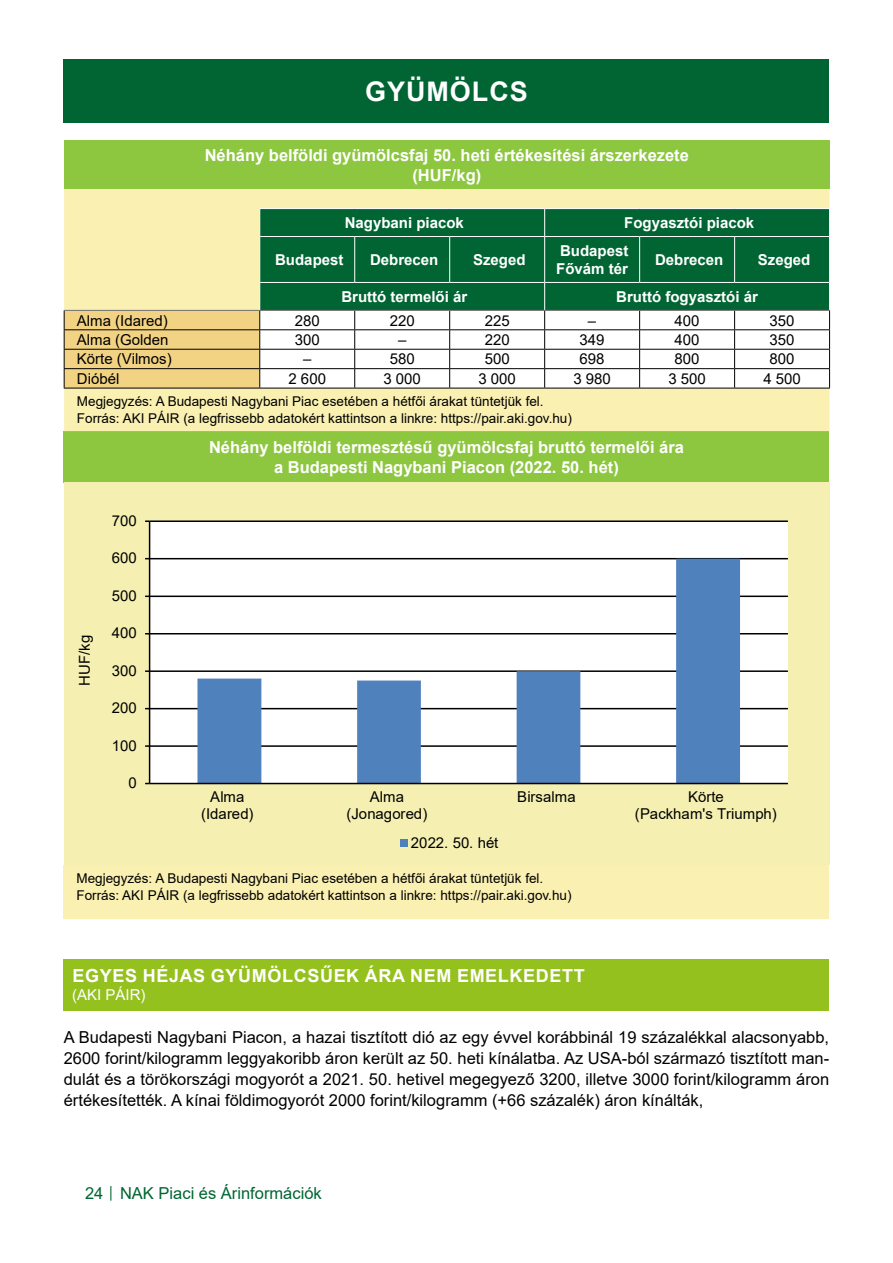
<style>
.page{position:relative;width:893px;height:1263px;background:#fff}
.page>*{position:absolute;margin:0;border:0;box-sizing:border-box;transform-origin:0 0}
.Cím_01{font:700 27px "Arial";letter-spacing:.035em;color:#fff}
.Cím_02{font:700 18px "Arial";letter-spacing:.035em;color:#fff}
.Szoveg{font:16.5px/21px "Arial";color:#000;text-align:justify}
.Tablazat_cime{font:700 16.5px/19.8px "Arial";color:#fff;text-align:center}
.t1{font:16.5px "Arial";color:#006533}
.Tablazat_bal_kategor{font:15px/17.2px "Arial";color:#000;text-align:center}
.Tablazat_fejlece_koz{font:700 15px/18px "Arial";color:#fff}
.Tablazat_kozep_ertek{font:15px "Arial";color:#000}
.Cím_03{font:15px "Arial";color:#fff}
.Tablazat_forrasa{font:13.5px/16.2px "Arial";color:#000}
.s1{font-size:12px}
</style>
<div class="page">
<div style="left:64px;top:60px;width:765px;height:63px;background:#006533"></div>
<div style="left:64px;top:865px;width:765px;height:54px;background:#faf0b1"></div>
<div style="left:64px;top:431px;width:765px;height:51px;background:#8dc63f"></div>
<div style="left:64px;top:959px;width:765px;height:51px;background:#95c11f"></div>
<div style="left:64px;top:140px;width:766px;height:49px;background:#8dc63f"></div>
<div style="left:64px;top:189px;width:766px;height:242px;background:#faf0b1"></div>
<div style="left:260px;top:209px;width:569px;height:73px;background:#006533"></div>
<hr style="left:259px;top:208px;width:96px;height:1px;background:#fff">
<hr style="left:355px;top:208px;width:95px;height:1px;background:#fff">
<hr style="left:450px;top:208px;width:95px;height:1px;background:#fff">
<hr style="left:545px;top:208px;width:95px;height:1px;background:#fff">
<hr style="left:640px;top:208px;width:95px;height:1px;background:#fff">
<hr style="left:735px;top:208px;width:95px;height:1px;background:#fff">
<svg style="left:259px;top:209px;width:1px;height:27px"></svg>
<svg style="left:829px;top:209px;width:1px;height:27px"></svg>
<hr style="left:259px;top:236px;width:1px;height:46px;background:#fff">
<hr style="left:829px;top:236px;width:1px;height:46px;background:#fff">
<svg style="left:544px;top:209px;width:1px;height:27px"></svg>
<hr style="left:64px;top:388px;width:196px;height:1px;background:#000">
<hr style="left:260px;top:236px;width:95px;height:1px;background:#fff">
<hr style="left:355px;top:236px;width:95px;height:1px;background:#fff">
<hr style="left:450px;top:236px;width:95px;height:1px;background:#fff">
<hr style="left:545px;top:236px;width:95px;height:1px;background:#fff">
<hr style="left:640px;top:236px;width:95px;height:1px;background:#fff">
<hr style="left:354px;top:237px;width:1px;height:45px;background:#fff">
<hr style="left:449px;top:237px;width:1px;height:45px;background:#fff">
<hr style="left:734px;top:237px;width:1px;height:45px;background:#fff">
<hr style="left:735px;top:236px;width:94px;height:1px;background:#fff">
<hr style="left:544px;top:237px;width:1px;height:45px;background:#fff">
<hr style="left:639px;top:237px;width:1px;height:45px;background:#fff">
<hr style="left:260px;top:388px;width:95px;height:1px;background:#000">
<hr style="left:355px;top:388px;width:95px;height:1px;background:#000">
<hr style="left:450px;top:388px;width:95px;height:1px;background:#000">
<hr style="left:545px;top:388px;width:95px;height:1px;background:#000">
<hr style="left:640px;top:388px;width:95px;height:1px;background:#000">
<hr style="left:735px;top:388px;width:95px;height:1px;background:#000">
<svg style="left:64px;top:282px;width:766px;height:106px"></svg>
<div style="left:64px;top:482px;width:765px;height:383px;background:#f5f0b1"></div>
<div style="left:150px;top:521px;width:638px;height:262px;background:#fff"></div>
<hr style="left:150px;top:745px;width:638px;height:2px;background:#000">
<hr style="left:150px;top:708px;width:638px;height:1px;background:#000">
<hr style="left:150px;top:670px;width:638px;height:2px;background:#000">
<hr style="left:150px;top:633px;width:638px;height:1px;background:#000">
<hr style="left:150px;top:595px;width:638px;height:2px;background:#000">
<hr style="left:150px;top:558px;width:638px;height:1px;background:#000">
<hr style="left:150px;top:520px;width:638px;height:2px;background:#000">
<svg style="left:197px;top:559px;width:543px;height:224px"></svg>
<hr style="left:149px;top:521px;width:1px;height:262px;background:#000">
<hr style="left:150px;top:783px;width:638px;height:1px;background:#000">
<div style="left:400px;top:839px;width:8px;height:8px;background:#4f81bd"></div>
<p class="Cím_01" style="left:365px;top:73px;width:164px">GYÜMÖLCS</p>
<p class="Tablazat_cime" style="left:205px;top:145px;width:486px">Néhány belföldi gyümölcsfaj 50. heti értékesítési árszerkezete (HUF/kg)</p>
<p class="Tablazat_fejlece_koz" style="left:345px;top:214px;width:121px">Nagybani piacok</p>
<p class="Tablazat_fejlece_koz" style="left:624px;top:214px;width:132px">Fogyasztói piacok</p>
<p class="Tablazat_fejlece_koz" style="left:275px;top:251px;width:70px">Budapest</p>
<p class="Tablazat_fejlece_koz" style="left:370px;top:251px;width:70px">Debrecen</p>
<p class="Tablazat_fejlece_koz" style="left:473px;top:251px;width:54px">Szeged</p>
<p class="Tablazat_fejlece_koz" style="left:556px;top:242px;width:74px">Budapest<br>Fővám tér</p>
<p class="Tablazat_fejlece_koz" style="left:655px;top:251px;width:70px">Debrecen</p>
<p class="Tablazat_fejlece_koz" style="left:758px;top:251px;width:54px">Szeged</p>
<p class="Tablazat_fejlece_koz" style="left:341px;top:288px;width:127px">Bruttó termelői ár</p>
<p class="Tablazat_fejlece_koz" style="left:616px;top:288px;width:143px">Bruttó fogyasztói ár</p>
<p class="Tablazat_bal_kategor" style="left:77px;top:312px;width:92px">Alma (Idared)</p>
<p class="Tablazat_kozep_ertek" style="left:295px;top:310px;width:27px">280</p>
<p class="Tablazat_kozep_ertek" style="left:390px;top:310px;width:27px">220</p>
<p class="Tablazat_kozep_ertek" style="left:485px;top:310px;width:27px">225</p>
<p class="Tablazat_kozep_ertek" style="left:588px;top:310px;width:10px">–</p>
<p class="Tablazat_kozep_ertek" style="left:675px;top:310px;width:27px">400</p>
<p class="Tablazat_kozep_ertek" style="left:770px;top:310px;width:27px">350</p>
<p class="Tablazat_bal_kategor" style="left:77px;top:331px;width:93px">Alma (Golden</p>
<p class="Tablazat_kozep_ertek" style="left:295px;top:329px;width:27px">300</p>
<p class="Tablazat_kozep_ertek" style="left:398px;top:329px;width:10px">–</p>
<p class="Tablazat_kozep_ertek" style="left:485px;top:329px;width:27px">220</p>
<p class="Tablazat_kozep_ertek" style="left:580px;top:329px;width:27px">349</p>
<p class="Tablazat_kozep_ertek" style="left:675px;top:329px;width:27px">400</p>
<p class="Tablazat_kozep_ertek" style="left:770px;top:329px;width:27px">350</p>
<p class="Tablazat_bal_kategor" style="left:77px;top:350px;width:96px">Körte (Vilmos)</p>
<p class="Tablazat_kozep_ertek" style="left:303px;top:349px;width:10px">–</p>
<p class="Tablazat_kozep_ertek" style="left:390px;top:349px;width:27px">580</p>
<p class="Tablazat_kozep_ertek" style="left:485px;top:349px;width:27px">500</p>
<p class="Tablazat_kozep_ertek" style="left:580px;top:349px;width:27px">698</p>
<p class="Tablazat_kozep_ertek" style="left:675px;top:349px;width:27px">800</p>
<p class="Tablazat_kozep_ertek" style="left:770px;top:349px;width:27px">800</p>
<p class="Tablazat_bal_kategor" style="left:77px;top:370px;width:44px">Dióbél</p>
<p class="Tablazat_kozep_ertek" style="left:288px;top:368px;width:39px">2 600</p>
<p class="Tablazat_kozep_ertek" style="left:383px;top:368px;width:39px">3 000</p>
<p class="Tablazat_kozep_ertek" style="left:478px;top:368px;width:39px">3 000</p>
<p class="Tablazat_kozep_ertek" style="left:573px;top:368px;width:39px">3 980</p>
<p class="Tablazat_kozep_ertek" style="left:668px;top:368px;width:39px">3 500</p>
<p class="Tablazat_kozep_ertek" style="left:763px;top:368px;width:39px">4 500</p>
<p class="Tablazat_forrasa" style="left:77px;top:393px;width:496px">Megjegyzés: A Budapesti Nagybani Piac esetében a hétfői árakat tüntetjük fel.<br>Forrás: AKI PÁIR (a legfrissebb adatokért kattintson a linkre: https://pair.aki.gov.hu)</p>
<p class="Tablazat_bal_kategor" style="left:76px;top:686px;width:52px;rotate:-90deg">HUF/kg</p>
<p class="Tablazat_bal_kategor" style="left:112px;top:512px;width:27px">700</p>
<p class="Tablazat_bal_kategor" style="left:112px;top:549px;width:27px">600</p>
<p class="Tablazat_bal_kategor" style="left:112px;top:587px;width:27px">500</p>
<p class="Tablazat_bal_kategor" style="left:112px;top:624px;width:27px">400</p>
<p class="Tablazat_bal_kategor" style="left:112px;top:662px;width:27px">300</p>
<p class="Tablazat_bal_kategor" style="left:112px;top:699px;width:27px">200</p>
<p class="Tablazat_bal_kategor" style="left:112px;top:737px;width:27px">100</p>
<p class="Tablazat_bal_kategor" style="left:128px;top:774px;width:10px">0</p>
<p class="Tablazat_cime" style="left:209px;top:437px;width:476px">Néhány belföldi termesztésű gyümölcsfaj bruttó termelői ára a Budapesti Nagybani Piacon (2022. 50. hét)</p>
<p class="Tablazat_bal_kategor" style="left:201px;top:788px;width:54px">Alma (Idared)</p>
<p class="Tablazat_bal_kategor" style="left:346px;top:788px;width:82px">Alma (Jonagored)</p>
<p class="Tablazat_bal_kategor" style="left:517px;top:788px;width:60px">Birsalma</p>
<p class="Tablazat_bal_kategor" style="left:635px;top:788px;width:143px">Körte<br>(Packham's Triumph)</p>
<p class="Tablazat_bal_kategor" style="left:411px;top:834px;width:89px">2022. 50. hét</p>
<p class="Tablazat_forrasa" style="left:77px;top:870px;width:496px">Megjegyzés: A Budapesti Nagybani Piac esetében a hétfői árakat tüntetjük fel.<br>Forrás: AKI PÁIR (a legfrissebb adatokért kattintson a linkre: https://pair.aki.gov.hu)</p>
<p class="Cím_02" style="left:73px;top:963px;width:514px">EGYES HÉJAS GYÜMÖLCSŰEK ÁRA NEM EMELKEDETT</p>
<p class="Cím_03" style="left:72px;top:985px;width:75px">(AKI PÁIR)</p>
<p class="Szoveg" style="left:64px;top:1027px;width:767px">A Budapesti Nagybani Piacon, a hazai tisztított dió az egy évvel korábbinál 19 százalékkal alacsonyabb, 2600 forint/kilogramm leggyakoribb áron került az 50. heti kínálatba. Az USA-ból származó tisztított man&shy;dulát és a törökországi mogyorót a 2021. 50. hetivel megegyező 3200, illetve 3000 forint/kilogramm áron értékesítették. A kínai földimogyorót 2000 forint/kilogramm (+66 százalék) áron kínálták,</p>
<p class="t1" style="left:85px;top:1182px;width:238px">24 <span class="s1">│</span> NAK Piaci és Árinformációk</p>
</div>
